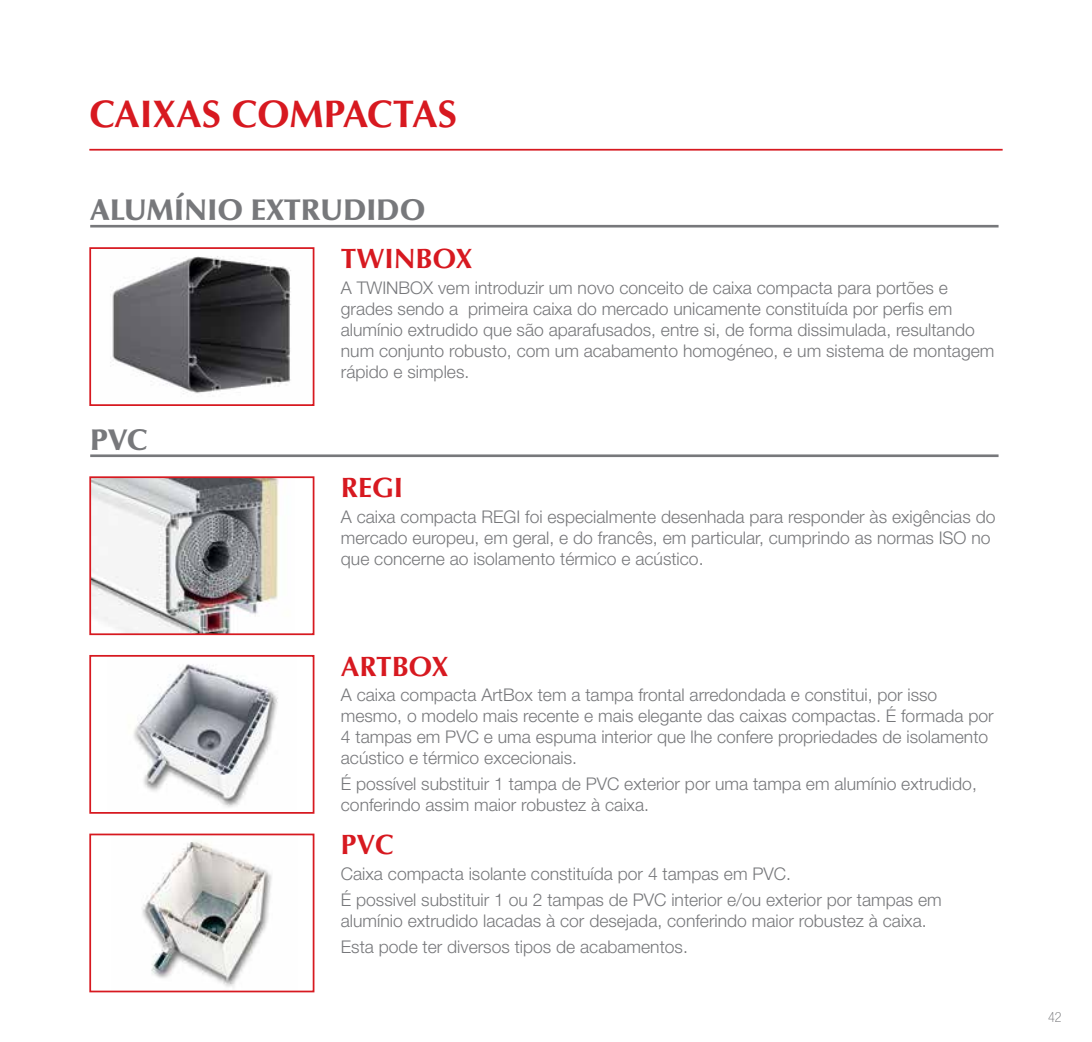
<style>
.page{position:relative;width:1092px;height:1042px;background:#fff}
.page>*{position:absolute;margin:0;border:0;box-sizing:border-box;transform-origin:0 0}
.t1{font:700 38.5px "Optima LT Std";color:#d71920}
.t2{font:900 29.75px "Optima LT Std";color:#77787b}
.t3{font:700 28px "Optima LT Std";color:#d71920}
.t4{font:300 17.5px/21px "Helvetica Neue LT Std";color:#77787b}
.t5{font:100 condensed 14px "Helvetica Neue LT Std";color:#6d6e71}
</style>
<div class="page">
<img style="left:110px;top:256px;width:181px;height:138px">
<div style="left:89px;top:247px;width:225px;height:159px;border:2px solid #d71920"></div>
<img style="left:92px;top:479px;width:187px;height:153px">
<div style="left:89px;top:476px;width:225px;height:159px;border:2px solid #d71920"></div>
<img style="left:133px;top:664px;width:145px;height:144px">
<div style="left:89px;top:655px;width:225px;height:159px;border:2px solid #d71920"></div>
<img style="left:142px;top:841px;width:130px;height:146px">
<div style="left:89px;top:833px;width:225px;height:159px;border:2px solid #d71920"></div>
<hr style="left:90px;top:225px;width:908px;height:2px;background:#77787b">
<hr style="left:90px;top:454px;width:908px;height:3px;background:#77787b">
<hr style="left:89px;top:149px;width:913px;height:2px;background:#d71920">
<h1 class="t1" style="left:89px;top:92px;width:369px">CAIXAS COMPACTAS</h1>
<h2 class="t2" style="left:90px;top:193px;width:337px">ALUMÍNIO EXTRUDIDO</h2>
<h2 class="t2" style="left:90px;top:422px;width:59px">PVC</h2>
<h3 class="t3" style="left:341px;top:242px;width:133px">TWINBOX</h3>
<p class="t4" style="left:341px;top:277px;width:655px">A TWINBOX vem introduzir um novo conceito de caixa compacta para portões e grades sendo a primeira caixa do mercado unicamente constituída por perfis em alumínio extrudido que são aparafusados, entre si, de forma dissimulada, resultando num conjunto robusto, com um acabamento homogéneo, e um sistema de montagem rápido e simples.</p>
<h3 class="t3" style="left:341px;top:471px;width:64px">REGI</h3>
<p class="t4" style="left:341px;top:506px;width:656px">A caixa compacta REGI foi especialmente desenhada para responder às exigências do mercado europeu, em geral, e do francês, em particular, cumprindo as normas ISO no que concerne ao isolamento térmico e acústico.</p>
<h3 class="t3" style="left:341px;top:650px;width:109px">ARTBOX</h3>
<p class="t4" style="left:341px;top:684px;width:654px">A caixa compacta ArtBox tem a tampa frontal arredondada e constitui, por isso mesmo, o modelo mais recente e mais elegante das caixas compactas. É formada por 4 tampas em PVC e uma espuma interior que lhe confere propriedades de isolamento acústico e térmico excecionais.</p>
<p class="t4" style="left:341px;top:773px;width:637px">É possível substituir 1 tampa de PVC exterior por uma tampa em alumínio extrudido, conferindo assim maior robustez à caixa.</p>
<h3 class="t3" style="left:341px;top:828px;width:54px">PVC</h3>
<p class="t4" style="left:341px;top:860px;width:602px;line-height:25.9px">Caixa compacta isolante constituída por 4 tampas em PVC.<br>É possivel substituir 1 ou 2 tampas de PVC interior e/ou exterior por tampas em</p>
<p class="t4" style="left:341px;top:907px;width:587px;line-height:25.9px">alumínio extrudido lacadas à cor desejada, conferindo maior robustez à caixa.<br>Esta pode ter diversos tipos de acabamentos.</p>
<p class="t5" style="left:1047px;top:1009px;width:15px">42</p>
</div>
